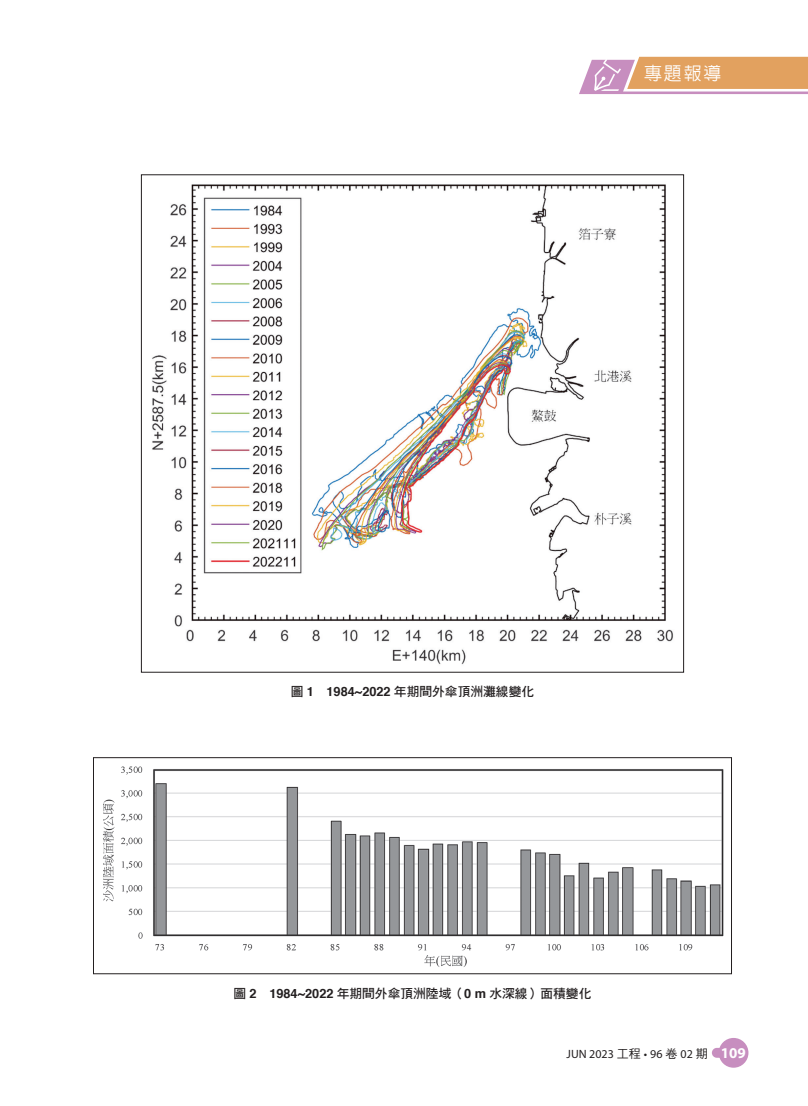
<style>
.page{position:relative;width:808px;height:1106px;background:#fff}
.page>*{position:absolute;margin:0;border:0;box-sizing:border-box;transform-origin:0 0}
.t1{font:500 18px "AR Hei B5";color:#fff}
.t2{font:12.75px "DF Hei Std W7";color:#231f20}
.t3{font:12px "Myriad Pro";color:#231f20}
.s1{font-family:"Helvetica";font-weight:700}
.s2{font-family:"DF Hei Std W5"}
.s3{font-weight:700;font-size:15px;color:#fff}
</style>
<div class="page">
<svg style="left:579px;top:57px;width:229px;height:37px;background:#e0a988"></svg>
<div style="left:719px;top:1037px;width:29px;height:30px;background:#c78ebf;border-radius:50%"></div>
<div style="left:712px;top:1047px;width:26px;height:10px;background:#c78ebf;border-radius:5px"></div>
<img style="left:152px;top:184px;width:522px;height:481px">
<img style="left:102px;top:766px;width:622px;height:201px">
<div style="left:93px;top:757px;width:639px;height:217px;border:1px solid #231f20"></div>
<h1 class="t1" style="left:644px;top:64px;width:79px">專題報導</h1>
<p class="t2" style="left:291px;top:685px;width:245px">圖 <span class="s1">1 1984~2022</span> 年期間外傘頂洲灘線變化</p>
<p class="t2" style="left:234px;top:986px;width:359px">圖 <span class="s1">2 1984~2022</span> 年期間外傘頂洲陸域（<span class="s1">0 m</span> 水深線）面積變化</p>
<p class="t3" style="left:567px;top:1046px;width:181px">JUN 2023 <span class="s2">工程</span> • 96 <span class="s2">卷</span> 02 <span class="s2">期</span> <span class="s3">109</span></p>
</div>
